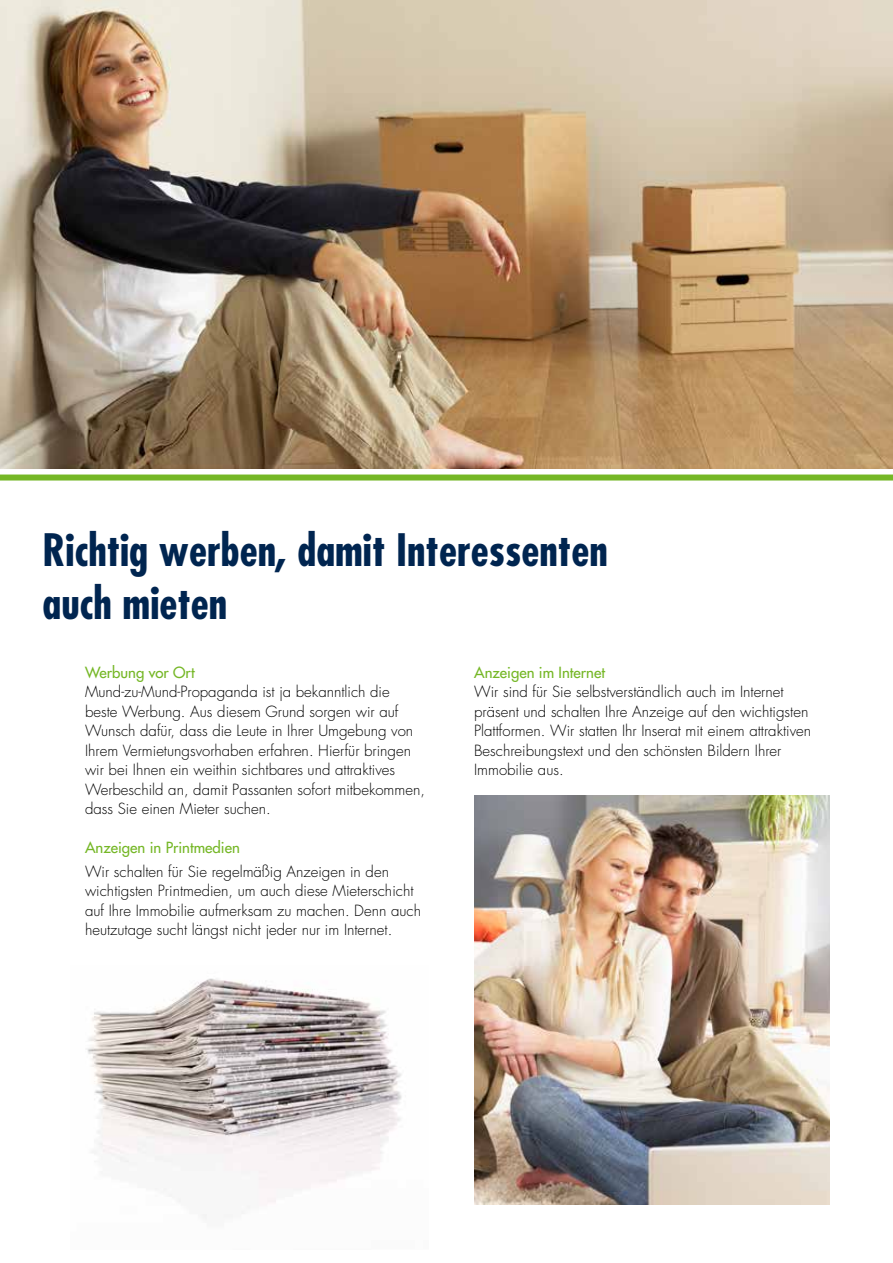
<style>
.page{position:relative;width:893px;height:1263px;background:#fff}
.page>*{position:absolute;margin:0;border:0;box-sizing:border-box;transform-origin:0 0}
.t1{font:700 condensed 43.5px/52.5px "Futura";color:#002550}
.t2{font:300 15px/19.5px "Futura";color:#000}
.t3{font:15px "Futura";color:#75b726}
</style>
<div class="page">
<img style="left:474px;top:795px;width:355px;height:410px">
<img style="left:86px;top:978px;width:316px;height:241px">
<div style="left:0;top:474px;width:893px;height:6px;background:#75b726"></div>
<img style="left:0;top:0;width:893px;height:468px">
<h1 class="t1" style="left:43px;top:523px;width:567px">Richtig werben, damit Interessenten auch mieten</h1>
<p class="t3" style="left:85px;top:662px;width:111px">Werbung vor Ort</p>
<p class="t2" style="left:85px;top:682px;width:341px">Mund-zu-Mund-Propaganda ist ja bekanntlich die beste Werbung. Aus diesem Grund sorgen wir auf Wunsch dafür, dass die Leute in Ihrer Umgebung von Ihrem Vermietungsvorhaben erfahren. Hierfür bringen wir bei Ihnen ein weithin sichtbares und attraktives Werbeschild an, damit Passanten sofort mitbekommen, dass Sie einen Mieter suchen.</p>
<p class="t3" style="left:85px;top:838px;width:156px">Anzeigen in Printmedien</p>
<p class="t2" style="left:85px;top:862px;width:338px">Wir schalten für Sie regelmäßig Anzeigen in den wichtigsten Printmedien, um auch diese Mieterschicht auf Ihre Immobilie aufmerksam zu machen. Denn auch heutzutage sucht längst nicht jeder nur im Internet.</p>
<p class="t3" style="left:474px;top:662px;width:132px">Anzeigen im Internet</p>
<p class="t2" style="left:474px;top:682px;width:339px">Wir sind für Sie selbstverständlich auch im Internet präsent und schalten Ihre Anzeige auf den wichtigsten Plattformen. Wir statten Ihr Inserat mit einem attraktiven Beschreibungstext und den schönsten Bildern Ihrer Immobilie aus.</p>
</div>
